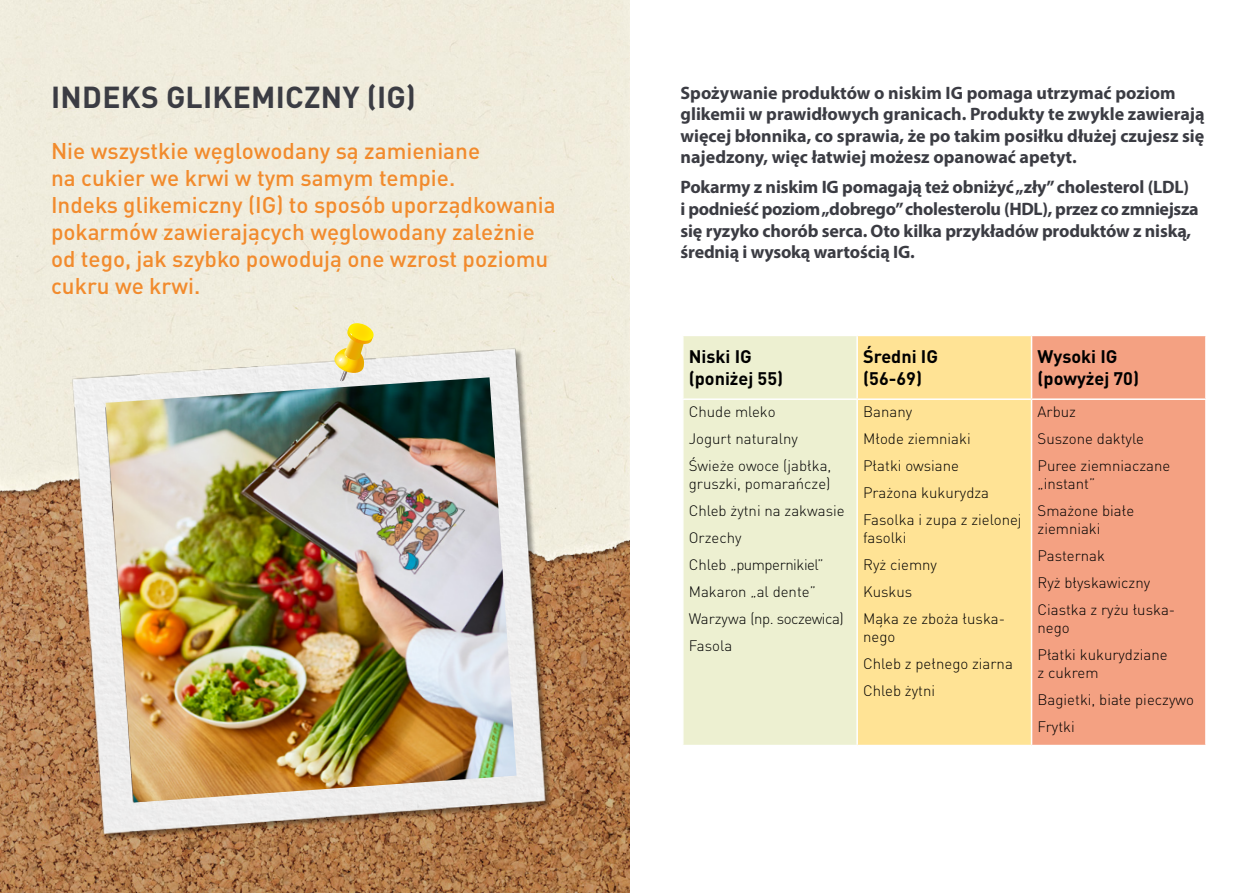
<style>
.page{position:relative;width:1259px;height:893px;background:#fff}
.page>*{position:absolute;margin:0;border:0;box-sizing:border-box;transform-origin:0 0}
.t1{font:700 30px "DIN Pro";letter-spacing:.01em;color:#3b3c43}
.t2{font:500 22.5px/27px "DIN Pro";color:#f28b2d}
.t3{font:700 18px/21.6px "Myriad Pro";letter-spacing:-.005em;color:#3b3c43}
.t4{font:700 18px/21.6px "DIN Pro";color:#000}
.t5{font:300 15px/27px "DIN Pro";color:#000}
</style>
<div class="page">
<img style="left:0;top:581px;width:629px;height:312px">
<div style="left:0;top:0;width:629px;height:581px;background:#f0ecdd"></div>
<div style="left:683px;top:336px;width:173px;height:409px;background:#edf0d1"></div>
<div style="left:858px;top:336px;width:172px;height:409px;background:#ffe395"></div>
<div style="left:1032px;top:336px;width:173px;height:409px;background:#f4a182"></div>
<hr style="left:682px;top:398px;width:175px;height:2px;background:#fff">
<hr style="left:857px;top:398px;width:174px;height:2px;background:#fff">
<hr style="left:1031px;top:398px;width:175px;height:2px;background:#fff">
<img style="left:58px;top:335px;width:518px;height:529px">
<img style="left:106px;top:377px;width:410px;height:425px">
<svg style="left:334px;top:323px;width:41px;height:59px;background:#f0db83"></svg>
<h1 class="t1" style="left:51px;top:77px;width:366px">INDEKS GLIKEMICZNY (IG)</h1>
<p class="t2" style="left:51px;top:135px;width:506px">Nie wszystkie węglowodany są zamieniane<br>na cukier we krwi w tym samym tempie.<br>Indeks glikemiczny (IG) to sposób uporządkowania pokarmów zawierających węglowodany zależnie od tego, jak szybko powodują one wzrost poziomu cukru we krwi.</p>
<p class="t3" style="left:680px;top:81px;width:525px">Spożywanie produktów o niskim IG pomaga utrzymać poziom glikemii w prawidłowych granicach. Produkty te zwykle zawierają więcej błonnika, co sprawia, że po takim posiłku dłużej czujesz się najedzony, więc łatwiej możesz opanować apetyt.</p>
<p class="t3" style="left:680px;top:176px;width:519px">Pokarmy z niskim IG pomagają też obniżyć „zły” cholesterol (LDL)<br>i podnieść poziom „dobrego” cholesterolu (HDL), przez co zmniejsza się ryzyko chorób serca. Oto kilka przykładów produktów z niską, średnią i wysoką wartością IG.</p>
<p class="t4" style="left:689px;top:345px;width:96px">Niski IG (poniżej 55)</p>
<p class="t4" style="left:863px;top:345px;width:76px">Średni IG (56-69)</p>
<p class="t4" style="left:1037px;top:345px;width:103px">Wysoki IG (powyżej 70)</p>
<p class="t5" style="left:689px;top:397px;width:144px">Chude mleko<br>Jogurt naturalny<br>Świeże owoce (jabłka,</p>
<p class="t5" style="left:689px;top:469px;width:157px">gruszki, pomarańcze)<br>Chleb żytni na zakwasie<br>Orzechy<br>Chleb „pumpernikiel”<br>Makaron „al dente”<br>Warzywa (np. soczewica)<br>Fasola</p>
<p class="t5" style="left:863px;top:397px;width:160px">Banany<br>Młode ziemniaki<br>Płatki owsiane<br>Prażona kukurydza<br>Fasolka i zupa z zielonej</p>
<p class="t5" style="left:863px;top:523px;width:143px">fasolki<br>Ryż ciemny<br>Kuskus<br>Mąka ze zboża łuska-</p>
<p class="t5" style="left:863px;top:622px;width:151px">nego<br>Chleb z pełnego ziarna<br>Chleb żytni</p>
<p class="t5" style="left:1037px;top:397px;width:134px">Arbuz<br>Suszone daktyle<br>Puree ziemniaczane</p>
<p class="t5" style="left:1037px;top:469px;width:98px">„instant”<br>Smażone białe</p>
<p class="t5" style="left:1037px;top:514px;width:139px">ziemniaki<br>Pasternak<br>Ryż błyskawiczny<br>Ciastka z ryżu łuska-</p>
<p class="t5" style="left:1037px;top:613px;width:132px">nego<br>Płatki kukurydziane</p>
<p class="t5" style="left:1037px;top:658px;width:158px">z cukrem<br>Bagietki, białe pieczywo<br>Frytki</p>
</div>
